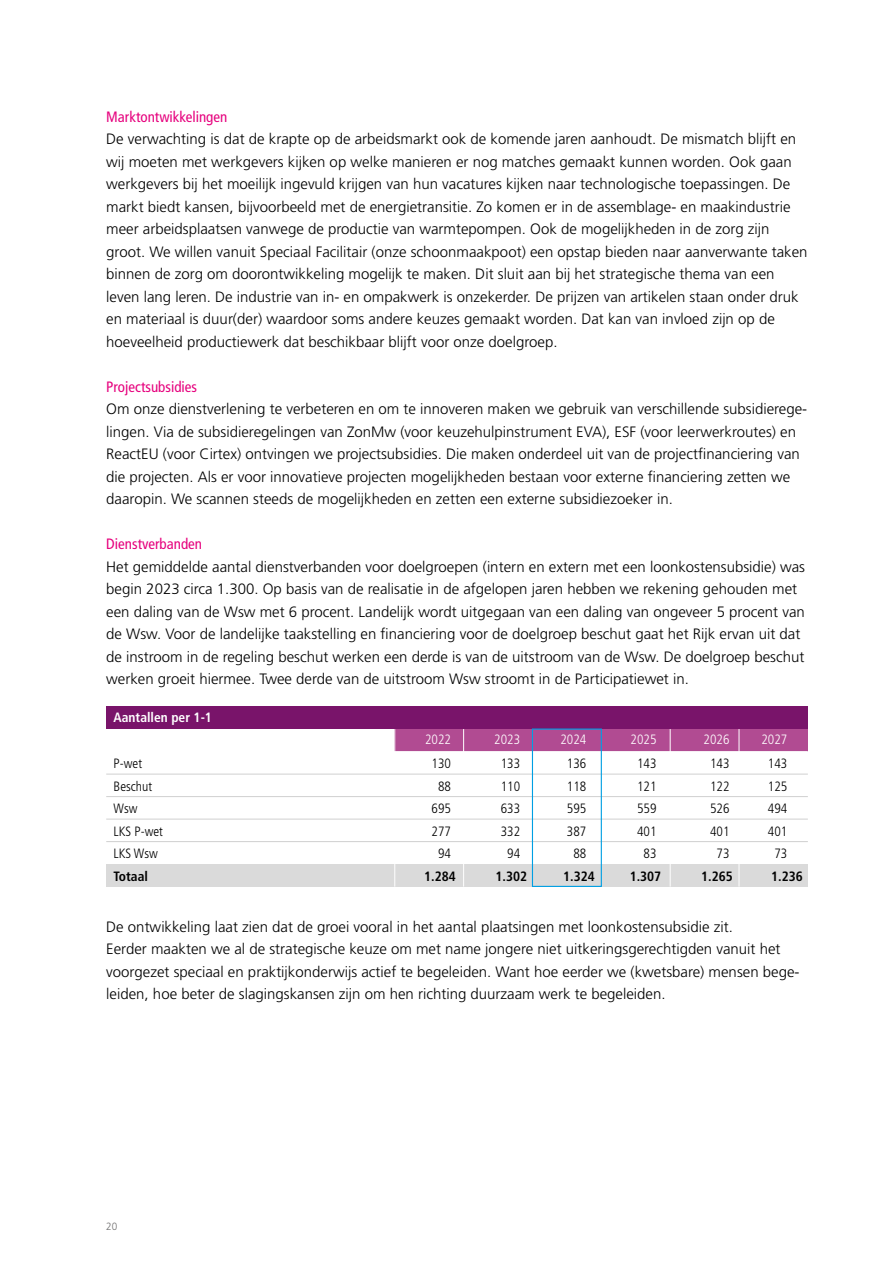
<style>
.page{position:relative;width:893px;height:1263px;background:#fff}
.page>*{position:absolute;margin:0;border:0;box-sizing:border-box;transform-origin:0 0}
.t1{font:300 15px/22.5px "Frutiger";color:#000}
.t2{font:condensed 15px "Frutiger";color:#e6007d}
.t3{font:300 condensed 13.5px "Frutiger";color:#000}
.t4{font:700 condensed 13.5px "Frutiger";color:#000}
.t5{font:300 condensed 13.5px "Frutiger";color:#fff}
.t6{font:700 condensed 13.5px "Frutiger";color:#fff}
.t7{font:300 10.5px "Frutiger";color:#706f6f;scale:.95 1}
</style>
<div class="page">
<div style="left:106px;top:864px;width:702px;height:23px;background:#dadada"></div>
<div style="left:106px;top:706px;width:702px;height:23px;background:#79146a"></div>
<div style="left:395px;top:729px;width:413px;height:23px;background:#b14b92"></div>
<hr style="left:463px;top:729px;width:1px;height:158px;background:#fff">
<hr style="left:394px;top:729px;width:1px;height:158px;background:#fff">
<hr style="left:670px;top:729px;width:1px;height:158px;background:#fff">
<hr style="left:739px;top:729px;width:1px;height:158px;background:#fff">
<hr style="left:106px;top:751px;width:702px;height:1px;background:#fff">
<hr style="left:106px;top:774px;width:702px;height:1px;background:#d0d0d0">
<hr style="left:106px;top:796px;width:702px;height:1px;background:#d0d0d0">
<hr style="left:106px;top:819px;width:702px;height:1px;background:#d0d0d0">
<hr style="left:106px;top:841px;width:702px;height:1px;background:#d0d0d0">
<div style="left:532px;top:728px;width:70px;height:159px;border:1px solid #009fe3"></div>
<p class="t2" style="left:106px;top:108px;width:123px">Marktontwikkelingen</p>
<p class="t1" style="left:106px;top:128px;width:703px">De verwachting is dat de krapte op de arbeidsmarkt ook de komende jaren aanhoudt. De mismatch blijft en wij moeten met werkgevers kijken op welke manieren er nog matches gemaakt kunnen worden. Ook gaan werkgevers bij het moeilijk ingevuld krijgen van hun vacatures kijken naar technologische toepassingen. De markt biedt kansen, bijvoorbeeld met de energietransitie. Zo komen er in de assemblage- en maakindustrie meer arbeidsplaatsen vanwege de productie van warmtepompen. Ook de mogelijkheden in de zorg zijn groot. We willen vanuit Speciaal Facilitair (onze schoonmaakpoot) een opstap bieden naar aanverwante taken binnen de zorg om doorontwikkeling mogelijk te maken. Dit sluit aan bij het strategische thema van een leven lang leren. De industrie van in- en ompakwerk is onzekerder. De prijzen van artikelen staan onder druk en materiaal is duur(der) waardoor soms andere keuzes gemaakt worden. Dat kan van invloed zijn op de hoeveelheid productiewerk dat beschikbaar blijft voor onze doelgroep.</p>
<p class="t2" style="left:106px;top:378px;width:92px">Projectsubsidies</p>
<p class="t1" style="left:106px;top:398px;width:702px">Om onze dienstverlening te verbeteren en om te innoveren maken we gebruik van verschillende subsidierege&shy;lingen. Via de subsidieregelingen van ZonMw (voor keuzehulpinstrument EVA), ESF (voor leerwerkroutes) en ReactEU (voor Cirtex) ontvingen we projectsubsidies. Die maken onderdeel uit van de projectfinanciering van die projecten. Als er voor innovatieve projecten mogelijkheden bestaan voor externe financiering zetten we daaropin. We scannen steeds de mogelijkheden en zetten een externe subsidiezoeker in.</p>
<p class="t2" style="left:106px;top:535px;width:97px">Dienstverbanden</p>
<p class="t1" style="left:106px;top:555px;width:700px">Het gemiddelde aantal dienstverbanden voor doelgroepen (intern en extern met een loonkostensubsidie) was begin 2023 circa 1.300. Op basis van de realisatie in de afgelopen jaren hebben we rekening gehouden met een daling van de Wsw met 6 procent. Landelijk wordt uitgegaan van een daling van ongeveer 5 procent van de Wsw. Voor de landelijke taakstelling en financiering voor de doelgroep beschut gaat het Rijk ervan uit dat de instroom in de regeling beschut werken een derde is van de uitstroom van de Wsw. De doelgroep beschut werken groeit hiermee. Twee derde van de uitstroom Wsw stroomt in de Participatiewet in.</p>
<p class="t6" style="left:114px;top:709px;width:100px">Aantallen per 1-1</p>
<p class="t5" style="left:425px;top:732px;width:27px">2022</p>
<p class="t5" style="left:494px;top:732px;width:27px">2023</p>
<p class="t5" style="left:560px;top:732px;width:27px">2024</p>
<p class="t5" style="left:631px;top:732px;width:27px">2025</p>
<p class="t5" style="left:704px;top:732px;width:27px">2026</p>
<p class="t5" style="left:761px;top:732px;width:27px">2027</p>
<p class="t3" style="left:114px;top:756px;width:30px">P-wet</p>
<p class="t3" style="left:432px;top:756px;width:21px">130</p>
<p class="t3" style="left:501px;top:756px;width:21px">133</p>
<p class="t3" style="left:567px;top:756px;width:21px">136</p>
<p class="t3" style="left:637px;top:756px;width:21px">143</p>
<p class="t3" style="left:710px;top:756px;width:21px">143</p>
<p class="t3" style="left:768px;top:756px;width:21px">143</p>
<p class="t3" style="left:114px;top:778px;width:40px">Beschut</p>
<p class="t3" style="left:438px;top:778px;width:14px">88</p>
<p class="t3" style="left:501px;top:778px;width:21px">110</p>
<p class="t3" style="left:567px;top:778px;width:21px">118</p>
<p class="t3" style="left:637px;top:778px;width:21px">121</p>
<p class="t3" style="left:710px;top:778px;width:21px">122</p>
<p class="t3" style="left:768px;top:778px;width:21px">125</p>
<p class="t3" style="left:114px;top:801px;width:26px">Wsw</p>
<p class="t3" style="left:432px;top:801px;width:21px">695</p>
<p class="t3" style="left:501px;top:801px;width:21px">633</p>
<p class="t3" style="left:567px;top:801px;width:21px">595</p>
<p class="t3" style="left:637px;top:801px;width:21px">559</p>
<p class="t3" style="left:710px;top:801px;width:21px">526</p>
<p class="t3" style="left:768px;top:801px;width:21px">494</p>
<p class="t3" style="left:114px;top:823px;width:51px">LKS P-wet</p>
<p class="t3" style="left:432px;top:823px;width:21px">277</p>
<p class="t3" style="left:501px;top:823px;width:21px">332</p>
<p class="t3" style="left:567px;top:823px;width:21px">387</p>
<p class="t3" style="left:637px;top:823px;width:21px">401</p>
<p class="t3" style="left:710px;top:823px;width:21px">401</p>
<p class="t3" style="left:768px;top:823px;width:21px">401</p>
<p class="t3" style="left:114px;top:846px;width:46px">LKS Wsw</p>
<p class="t3" style="left:438px;top:846px;width:14px">94</p>
<p class="t3" style="left:507px;top:846px;width:14px">94</p>
<p class="t3" style="left:573px;top:846px;width:14px">88</p>
<p class="t3" style="left:644px;top:846px;width:14px">83</p>
<p class="t3" style="left:717px;top:846px;width:14px">73</p>
<p class="t3" style="left:774px;top:846px;width:14px">73</p>
<p class="t4" style="left:114px;top:868px;width:36px">Totaal</p>
<p class="t4" style="left:424px;top:868px;width:33px">1.284</p>
<p class="t4" style="left:495px;top:868px;width:33px">1.302</p>
<p class="t4" style="left:563px;top:868px;width:33px">1.324</p>
<p class="t4" style="left:630px;top:868px;width:33px">1.307</p>
<p class="t4" style="left:701px;top:868px;width:33px">1.265</p>
<p class="t4" style="left:771px;top:868px;width:33px">1.236</p>
<p class="t1" style="left:106px;top:915px;width:695px">De ontwikkeling laat zien dat de groei vooral in het aantal plaatsingen met loonkostensubsidie zit.<br>Eerder maakten we al de strategische keuze om met name jongere niet uitkeringsgerechtigden vanuit het voorgezet speciaal en praktijkonderwijs actief te begeleiden. Want hoe eerder we (kwetsbare) mensen bege&shy;leiden, hoe beter de slagingskansen zijn om hen richting duurzaam werk te begeleiden.</p>
<p class="t7" style="left:106px;top:1220px;width:13px">20</p>
</div>
